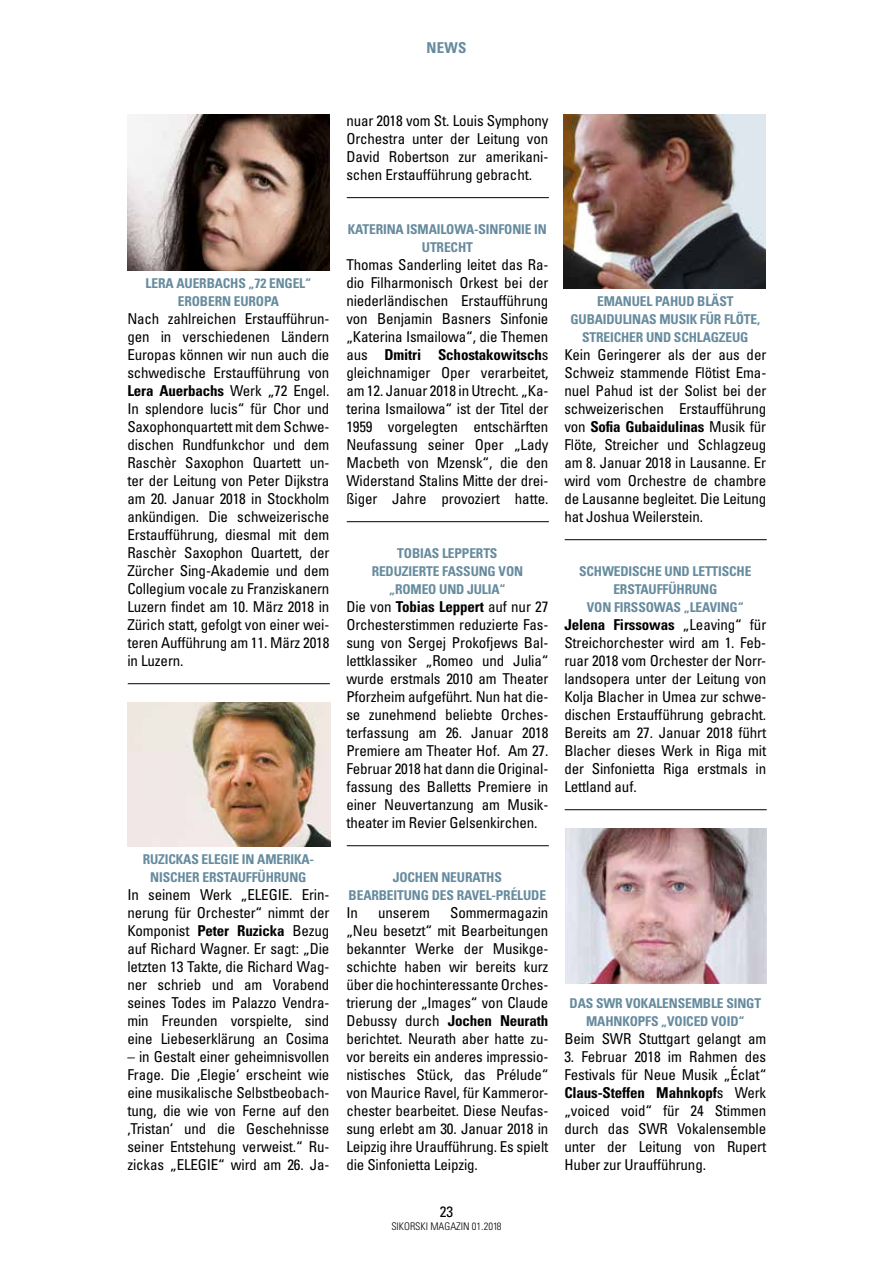
<style>
.page{position:relative;width:893px;height:1263px;background:#fff}
.page>*{position:absolute;margin:0;border:0;box-sizing:border-box;transform-origin:0 0}
.t1{font:condensed 15px/18px "Univers LT Std";letter-spacing:-.01em;color:#000;text-align:justify}
.t2{font:700 condensed 15px "Univers LT Std";color:#668b9e}
.t3{font:700 condensed 13.5px/18px "Univers LT Std";letter-spacing:-.01em;color:#668b9e;text-align:center}
.t4{font:300 condensed 10.5px "Univers LT Std";color:#000}
.s1{font-weight:700}
</style>
<div class="page">
<hr style="left:565px;top:539px;width:202px;height:1px;background:#000">
<hr style="left:565px;top:809px;width:202px;height:1px;background:#000">
<hr style="left:128px;top:683px;width:202px;height:1px;background:#000">
<hr style="left:347px;top:197px;width:202px;height:1px;background:#000">
<hr style="left:347px;top:521px;width:202px;height:1px;background:#000">
<hr style="left:347px;top:845px;width:202px;height:1px;background:#000">
<img style="left:127px;top:702px;width:204px;height:144px">
<img style="left:563px;top:115px;width:202px;height:173px">
<img style="left:565px;top:828px;width:201px;height:155px">
<img style="left:128px;top:115px;width:202px;height:155px">
<p class="t2" style="left:426px;top:39px;width:42px">NEWS</p>
<p class="t3" style="left:146px;top:274px;width:167px">LERA AUERBACHS „72 ENGEL“<br>EROBERN EUROPA</p>
<p class="t1" style="left:127px;top:309px;width:203px">Nach zahlreichen Erstaufführun&shy;gen in verschiedenen Ländern Europas können wir nun auch die schwedische Erstaufführung von <span class="s1">Lera Auerbachs</span> Werk „72 Engel.<br>In splendore lucis“ für Chor und Saxophonquartett mit dem Schwe&shy;dischen Rundfunkchor und dem Raschèr Saxophon Quartett un&shy;ter der Leitung von Peter Dijkstra am 20. Januar 2018 in Stockholm ankündigen. Die schweizerische Erstaufführung, diesmal mit dem Raschèr Saxophon Quartett, der Zürcher Sing-Akademie und dem Collegium vocale zu Franziskanern Luzern findet am 10. März 2018 in Zürich statt, gefolgt von einer wei&shy;teren Aufführung am 11. März 2018 in Luzern.</p>
<p class="t3" style="left:143px;top:850px;width:173px">RUZICKAS ELEGIE IN AMERIKA-<br>NISCHER ERSTAUFFÜHRUNG</p>
<p class="t1" style="left:127px;top:885px;width:203px">In seinem Werk „ELEGIE. Erin&shy;nerung für Orchester“ nimmt der Komponist <span class="s1">Peter Ruzicka</span> Bezug auf Richard Wagner. Er sagt: „Die letzten 13 Takte, die Richard Wag&shy;ner schrieb und am Vorabend seines Todes im Palazzo Vendra&shy;min Freunden vorspielte, sind eine Liebeserklärung an Cosima</p>
<p class="t1" style="left:127px;top:1047px;width:203px">– in Gestalt einer geheimnisvollen Frage. Die ‚Elegie‘ erscheint wie eine musikalische Selbstbeobach&shy;tung, die wie von Ferne auf den ‚Tristan‘ und die Geschehnisse seiner Entstehung verweist.“ Ru&shy;zickas „ELEGIE“ wird am 26. Ja-</p>
<p class="t1" style="left:346px;top:111px;width:203px">nuar 2018 vom St. Louis Symphony Orchestra unter der Leitung von David Robertson zur amerikani&shy;schen Erstaufführung gebracht.</p>
<p class="t3" style="left:348px;top:220px;width:201px">KATERINA ISMAILOWA-SINFONIE IN<br>UTRECHT</p>
<p class="t1" style="left:346px;top:255px;width:203px">Thomas Sanderling leitet das Ra&shy;dio Filharmonisch Orkest bei der niederländischen Erstaufführung von Benjamin Basners Sinfonie „Katerina Ismailowa“, die Themen aus <span class="s1">Dmitri Schostakowitsch</span>s gleichnamiger Oper verarbeitet, am 12. Januar 2018 in Utrecht. „Ka&shy;terina Ismailowa“ ist der Titel der 1959 vorgelegten entschärften Neufassung seiner Oper „Lady Macbeth von Mzensk“, die den Widerstand Stalins Mitte der drei&shy;ßiger Jahre provoziert hatte.</p>
<p class="t3" style="left:372px;top:544px;width:153px">TOBIAS LEPPERTS<br>REDUZIERTE FASSUNG VON „ROMEO UND JULIA“</p>
<p class="t1" style="left:346px;top:597px;width:203px">Die von <span class="s1">Tobias Leppert</span> auf nur 27<br>Orchesterstimmen reduzierte Fas&shy;sung von Sergej Prokofjews Bal&shy;lettklassiker „Romeo und Julia“ wurde erstmals 2010 am Theater Pforzheim aufgeführt. Nun hat die&shy;se zunehmend beliebte Orches&shy;terfassung am 26. Januar 2018<br>Premiere am Theater Hof. Am 27.<br>Februar 2018 hat dann die Original&shy;fassung des Balletts Premiere in einer Neuvertanzung am Musik&shy;theater im Revier Gelsenkirchen.</p>
<p class="t3" style="left:570px;top:292px;width:191px">EMANUEL PAHUD BLÄST<br>GUBAIDULINAS MUSIK FÜR FLÖTE,<br>STREICHER UND SCHLAGZEUG</p>
<p class="t1" style="left:564px;top:345px;width:203px">Kein Geringerer als der aus der Schweiz stammende Flötist Ema&shy;nuel Pahud ist der Solist bei der schweizerischen Erstaufführung von <span class="s1">Sofia Gubaidulinas</span> Musik für Flöte, Streicher und Schlagzeug am 8. Januar 2018 in Lausanne. Er wird vom Orchestre de chambre de Lausanne begleitet. Die Leitung hat Joshua Weilerstein.</p>
<p class="t3" style="left:579px;top:562px;width:174px">SCHWEDISCHE UND LETTISCHE<br>ERSTAUFFÜHRUNG<br>VON FIRSSOWAS „LEAVING“</p>
<p class="t1" style="left:564px;top:615px;width:204px"><span class="s1">Jelena Firssowas</span> „Leaving“ für Streichorchester wird am 1. Feb&shy;ruar 2018 vom Orchester der Norr&shy;landsopera unter der Leitung von Kolja Blacher in Umea zur schwe&shy;dischen Erstaufführung gebracht.<br>Bereits am 27. Januar 2018 führt Blacher dieses Werk in Riga mit der Sinfonietta Riga erstmals in Lettland auf.</p>
<p class="t3" style="left:349px;top:868px;width:199px">JOCHEN NEURATHS<br>BEARBEITUNG DES RAVEL-PRÉLUDE</p>
<p class="t1" style="left:346px;top:903px;width:13px">In</p>
<p class="t1" style="left:378px;top:903px;width:53px">unserem</p>
<p class="t1" style="left:346px;top:903px;width:203px;text-indent:104px">Sommermagazin „Neu besetzt“ mit Bearbeitungen bekannter Werke der Musikge&shy;schichte haben wir bereits kurz über die hochinteressante Orches&shy;trierung der „Images“ von Claude Debussy durch <span class="s1">Jochen Neurath </span>berichtet. Neurath aber hatte zu&shy;vor bereits ein anderes impressio&shy;nistisches Stück, das Prélude“ von Maurice Ravel, für Kammeror&shy;chester bearbeitet. Diese Neufas&shy;sung erlebt am 30. Januar 2018 in Leipzig ihre Uraufführung. Es spielt die Sinfonietta Leipzig.</p>
<p class="t1" style="left:440px;top:1202px;width:15px">23</p>
<p class="t4" style="left:391px;top:1219px;width:112px">SIKORSKI MAGAZIN 01.2018</p>
<p class="t3" style="left:570px;top:994px;width:193px">DAS SWR VOKALENSEMBLE SINGT<br>MAHNKOPFS „VOICED VOID“</p>
<p class="t1" style="left:564px;top:1029px;width:203px">Beim SWR Stuttgart gelangt am</p>
<p class="t1" style="left:564px;top:1047px;width:203px">3. Februar 2018 im Rahmen des Festivals für Neue Musik „Éclat“ <span class="s1">Claus-Steffen Mahnkopf</span>s Werk „voiced void“ für 24 Stimmen durch das SWR Vokalensemble unter der Leitung von Rupert Huber zur Uraufführung.</p>
</div>
